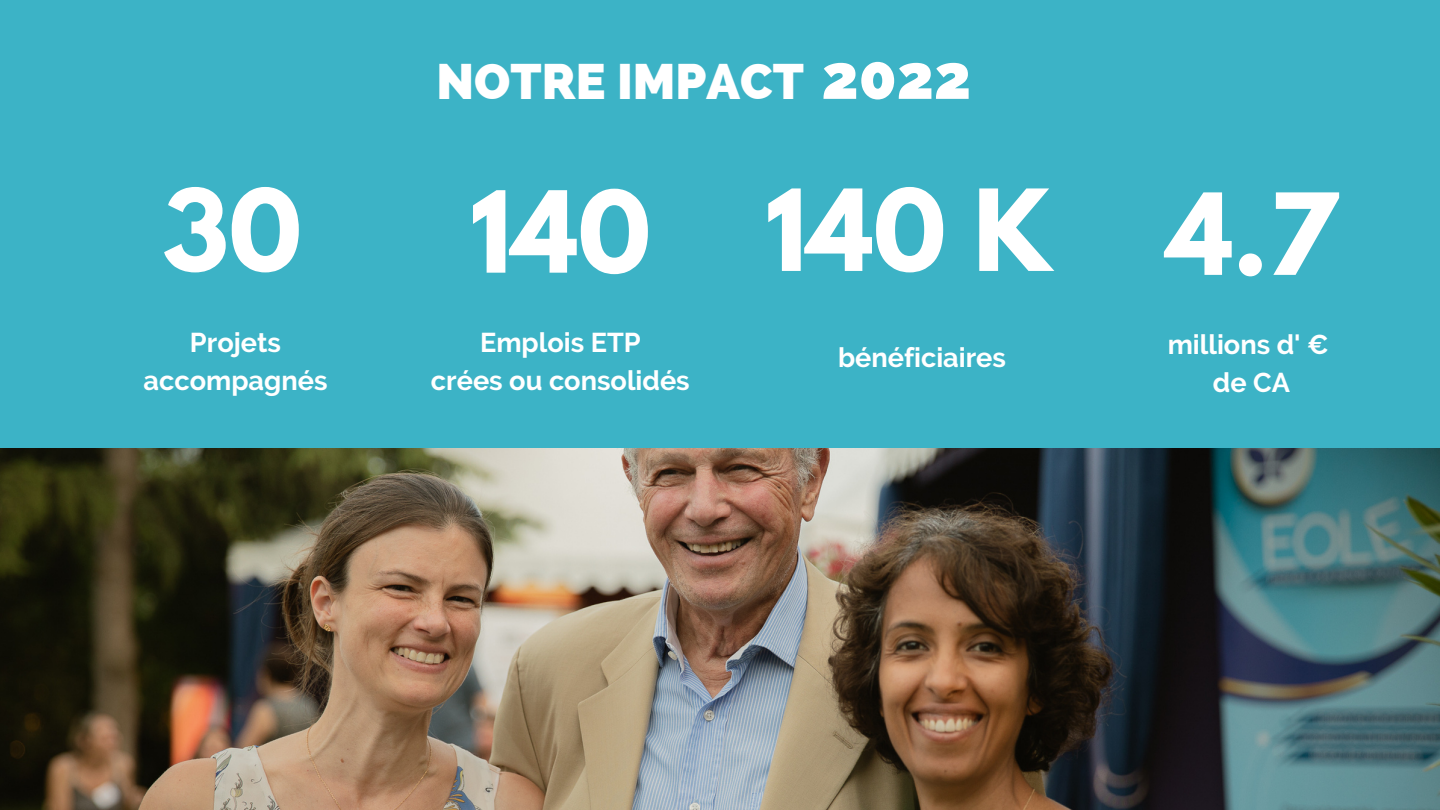
<style>
.page{position:relative;width:1440px;height:810px;background:#fff}
.page>*{position:absolute;margin:0;border:0;box-sizing:border-box;transform-origin:0 0}
.t1{font:700 100px "League Spartan";color:#fff}
.t2{font:800 62px "Raleway";color:#fff}
.t3{font:800 50px "Raleway";color:#fff}
.t4{font:700 27.1px "Raleway";color:#fff}
</style>
<div class="page">
<img style="left:0;top:448px;width:1440px;height:362px">
<div style="left:0;top:0;width:1440px;height:448px;background:#3cb3c6"></div>
<p class="t3" style="left:436px;top:52px;width:369px">NOTRE IMPACT</p>
<p class="t2" style="left:822px;top:41px;width:151px">2022</p>
<p class="t1" style="left:162px;top:181px;width:141px">30</p>
<p class="t1" style="left:1166px;top:185px;width:172px">4.7</p>
<p class="t1" style="left:765px;top:181px;width:288px">140 K</p>
<p class="t1" style="left:470px;top:183px;width:182px">140</p>
<p class="t4" style="left:190px;top:327px;width:93px">Projets</p>
<p class="t4" style="left:144px;top:364px;width:185px">accompagnés</p>
<p class="t4" style="left:480px;top:327px;width:162px">Emplois ETP</p>
<p class="t4" style="left:431px;top:364px;width:260px">crées ou consolidés</p>
<p class="t4" style="left:838px;top:342px;width:169px">bénéficiaires</p>
<p class="t4" style="left:1168px;top:329px;width:163px">millions d' €</p>
<p class="t4" style="left:1213px;top:366px;width:79px">de CA</p>
</div>
